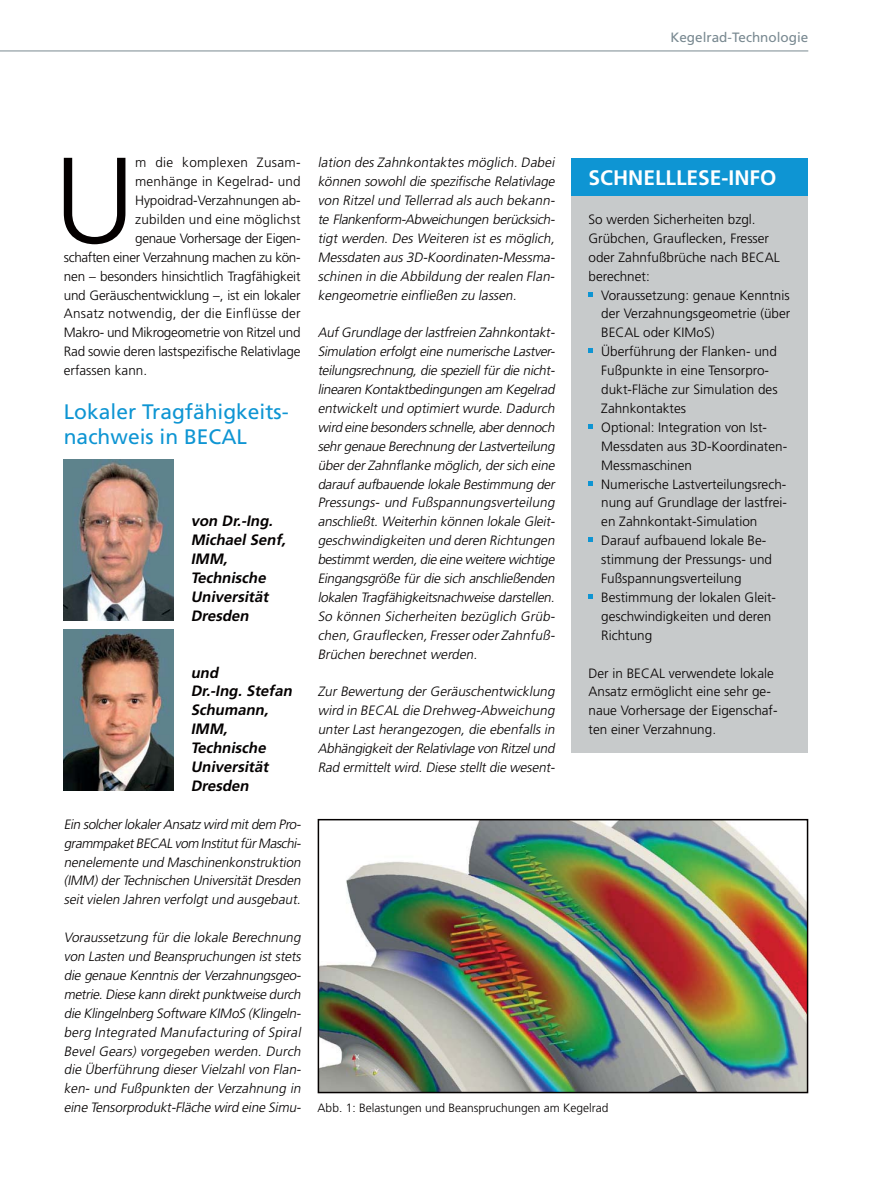
<style>
.page{position:relative;width:893px;height:1191px;background:#fff}
.page>*{position:absolute;margin:0;border:0;box-sizing:border-box;transform-origin:0 0}
.t1{font:300 121.8px "Frutiger LT Std";color:#040000}
.t2{font:21px/25.2px "Frutiger LT Std";color:#0e95d3}
.t3{font:700 21px "Frutiger LT Std";color:#fff}
.t4{font:italic 700 15px/18.9px "Frutiger LT Std";color:#040000}
.t5{font:italic 300 13.5px/18.9px "Frutiger LT Std";color:#040000;text-align:justify}
.t6{font:300 13.5px/18.9px "Frutiger LT Std";color:#040000}
.t7{font:300 13.5px "Frutiger LT Std";letter-spacing:-.02em;color:#040000}
.t8{font:300 13.5px "Frutiger LT Std";letter-spacing:-.025em;color:#040000}
.t9{font:300 13.5px "Frutiger LT Std";letter-spacing:.02em;color:#040000}
.t10{font:13.5px "Frutiger LT Std";color:#798991}
.t11{font:300 13.5px "Frutiger LT Std";letter-spacing:.025em;color:#040000}
.t12{font:300 12px "Frutiger LT Std";color:#040000}
</style>
<div class="page">
<img style="left:320px;top:822px;width:485px;height:268px">
<div style="left:317px;top:819px;width:491px;height:274px;border:2px solid #040000"></div>
<hr style="left:0;top:51px;width:808px;height:1px;background:#798991">
<img style="left:64px;top:460px;width:110px;height:161px">
<img style="left:64px;top:630px;width:110px;height:161px">
<div style="left:571px;top:189px;width:237px;height:564px;background:#c7cacb"></div>
<svg style="left:588px;top:292px;width:4px;height:4px"></svg>
<svg style="left:588px;top:349px;width:4px;height:4px"></svg>
<svg style="left:588px;top:424px;width:4px;height:5px"></svg>
<svg style="left:588px;top:481px;width:4px;height:4px"></svg>
<svg style="left:588px;top:538px;width:4px;height:4px"></svg>
<svg style="left:588px;top:594px;width:4px;height:5px"></svg>
<div style="left:571px;top:158px;width:237px;height:38px;background:#0e95d3"></div>
<p class="t10" style="left:670px;top:32px;width:139px">Kegelrad-Technologie</p>
<h1 class="t1" style="left:54px;top:148px;width:83px">U</h1>
<p class="t11" style="left:135px;top:157px;width:167px">m die komplexen Zusam-</p>
<p class="t6" style="left:135px;top:173px;width:167px">menhänge in Kegelrad- und</p>
<p class="t6" style="left:135px;top:192px;width:167px">Hypoidrad-Verzahnungen ab-</p>
<p class="t6" style="left:135px;top:210px;width:167px">zubilden und eine möglichst</p>
<p class="t8" style="left:135px;top:232px;width:167px">genaue Vorhersage der Eigen-</p>
<p class="t8" style="left:64px;top:251px;width:238px">schaften einer Verzahnung machen zu kön-</p>
<p class="t6" style="left:64px;top:267px;width:238px">nen – besonders hinsichtlich Tragfähigkeit</p>
<p class="t7" style="left:64px;top:289px;width:238px">und Geräuschentwicklung –, ist ein lokaler</p>
<p class="t9" style="left:64px;top:308px;width:238px">Ansatz notwendig, der die Einflüsse der</p>
<p class="t7" style="left:64px;top:327px;width:238px">Makro- und Mikrogeometrie von Ritzel und</p>
<p class="t6" style="left:64px;top:343px;width:238px">Rad sowie deren lastspezifische Relativlage</p>
<p class="t6" style="left:64px;top:362px;width:85px">erfassen kann.</p>
<h2 class="t2" style="left:64px;top:400px;width:226px">Lokaler Tragfähigkeits&shy;nachweis in BECAL</h2>
<p class="t4" style="left:191px;top:512px;width:99px">von Dr.-Ing.<br>Michael Senf,<br>IMM,<br>Technische<br>Universität<br>Dresden</p>
<p class="t4" style="left:191px;top:664px;width:105px">und<br>Dr.-Ing. Stefan<br>Schumann,<br>IMM,<br>Technische<br>Universität<br>Dresden</p>
<p class="t5" style="left:64px;top:815px;width:240px">Ein solcherlokalerAnsatz wird mitdem Pro&shy;grammpaketBECAL vom InstitutfürMaschi&shy;nenelemente und Maschinenkonstruktion (IMM) der Technischen Universität Dresden seit vielen Jahren verfolgt und ausgebaut.</p>
<p class="t5" style="left:64px;top:929px;width:241px">Voraussetzung für die lokale Berechnung von Lasten und Beanspruchungen ist stets die genaue Kenntnis der Verzahnungsgeo&shy;metrie.Diese kann direktpunktweise durch die Klingelnberg Software KIMoS (Klingeln&shy;berg Integrated Manufacturing of Spiral Bevel Gears) vorgegeben werden. Durch die Überführung dieser Vielzahl von Flan&shy;ken- und Fußpunkten der Verzahnung in eine Tensorprodukt-Fläche wird eine Simu-</p>
<p class="t5" style="left:318px;top:154px;width:240px">lation des Zahnkontaktes möglich. Dabei können sowohl die spezifische Relativlage von Ritzel und Tellerrad als auch bekann&shy;te Flankenform-Abweichungen berücksich&shy;tigt werden. Des Weiteren ist es möglich, Messdaten aus 3D-Koordinaten-Messma&shy;schinen in die Abbildung der realen Flan&shy;kengeometrie einfließen zu lassen.</p>
<p class="t5" style="left:318px;top:324px;width:241px">AufGrundlage derlastfreien Zahnkontakt-Simulation erfolgt eine numerische Lastver&shy;teilungsrechnung, die speziell für die nicht&shy;linearen Kontaktbedingungen am Kegelrad entwickelt und optimiert wurde. Dadurch wird eine besonders schnelle,aberdennoch sehrgenaue Berechnung derLastverteilung überderZahnflanke möglich,dersich eine darauf aufbauende lokale Bestimmung der Pressungs- und Fußspannungsverteilung anschließt. Weiterhin können lokale Gleit&shy;geschwindigkeiten und deren Richtungen bestimmtwerden,die eine weitere wichtige Eingangsgröße für die sich anschließenden lokalen Tragfähigkeitsnachweise darstellen.<br>So können Sicherheiten bezüglich Grüb&shy;chen,Grauflecken,Fresser oder Zahnfuß-Brüchen berechnet werden.</p>
<p class="t5" style="left:318px;top:683px;width:240px">Zur Bewertung der Geräuschentwicklung wird in BECAL die Drehweg-Abweichung unter Last herangezogen, die ebenfalls in AbhängigkeitderRelativlage von Ritzelund Rad ermittelt wird. Diese stellt die wesent-</p>
<h2 class="t3" style="left:588px;top:168px;width:189px">SCHNELLLESE-INFO</h2>
<p class="t6" style="left:588px;top:210px;width:193px">So werden Sicherheiten bzgl.<br>Grübchen, Grauflecken, Fresser oder Zahnfußbrüche nach BECAL berechnet:</p>
<p class="t6" style="left:601px;top:286px;width:191px">Voraussetzung: genaue Kenntnis der Verzahnungsgeometrie (über<br>BECAL oder KIMoS)<br>Überführung der Flanken- und<br>Fußpunkte in eine Tensorpro&shy;dukt-Fläche zur Simulation des<br>Zahnkontaktes<br>Optional: Integration von Ist-<br>Messdaten aus 3D-Koordinaten-<br>Messmaschinen<br>Numerische Lastverteilungsrech&shy;nung auf Grundlage der lastfrei&shy;en Zahnkontakt-Simulation<br>Darauf aufbauend lokale Be&shy;stimmung der Pressungs- und<br>Fußspannungsverteilung<br>Bestimmung der lokalen Gleit&shy;geschwindigkeiten und deren<br>Richtung</p>
<p class="t6" style="left:588px;top:664px;width:191px">Der in BECAL verwendete lokale<br>Ansatz ermöglicht eine sehr ge&shy;naue Vorhersage der Eigenschaf&shy;ten einer Verzahnung.</p>
<p class="t12" style="left:317px;top:1103px;width:292px">Abb. 1: Belastungen und Beanspruchungen am Kegelrad</p>
</div>
